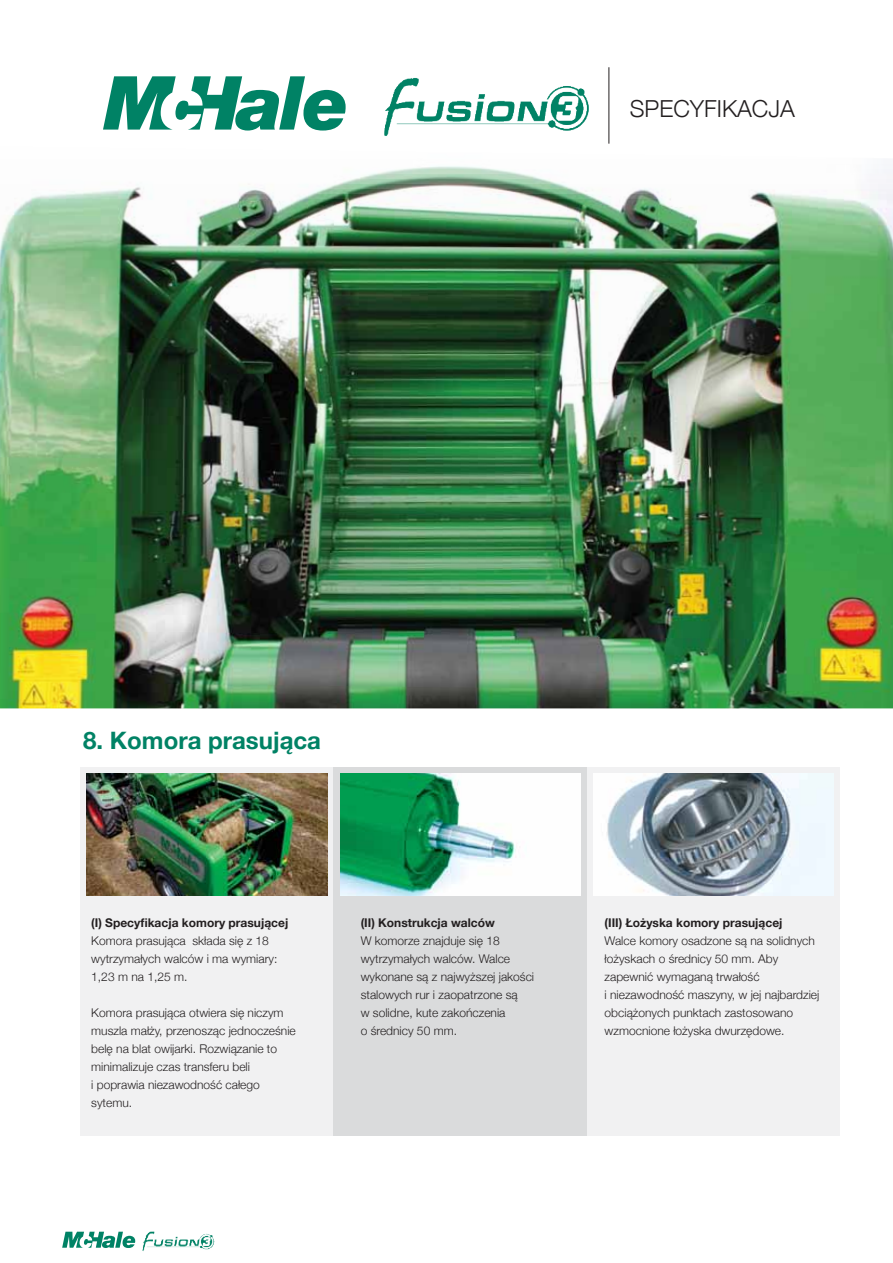
<style>
.page{position:relative;width:893px;height:1263px;background:#fff}
.page>*{position:absolute;margin:0;border:0;box-sizing:border-box;transform-origin:0 0}
.t1{font:700 24px "Helvetica Neue";color:#008265}
.t2{font:300 23.4px "Helvetica Neue";color:#231f20}
.t3{font:300 12px/18px "Helvetica Neue";color:#231f20}
.t4{font:700 12px "Helvetica Neue";color:#231f20}
</style>
<div class="page">
<svg style="left:62px;top:1232px;width:73px;height:16px"></svg>
<img style="left:142px;top:1231px;width:73px;height:20px">
<div style="left:80px;top:767px;width:760px;height:368px;background:#f1f1f2"></div>
<div style="left:334px;top:767px;width:253px;height:368px;background:#dadbdc"></div>
<img style="left:340px;top:773px;width:240px;height:122px">
<img style="left:593px;top:773px;width:241px;height:122px">
<img style="left:0;top:166px;width:893px;height:542px">
<img style="left:87px;top:773px;width:240px;height:122px">
<svg style="left:103px;top:76px;width:243px;height:55px"></svg>
<hr style="left:609px;top:67px;width:1px;height:77px;background:#231f20">
<img style="left:384px;top:78px;width:205px;height:58px">
<h2 class="t2" style="left:630px;top:90px;width:31px">Spec</h2>
<h2 class="t2" style="left:690px;top:90px;width:107px">yfikacja</h2>
<h1 class="t1" style="left:83px;top:719px;width:239px">8. Komora prasująca</h1>
<p class="t4" style="left:91px;top:911px;width:199px">(I) Specyfikacja komory prasującej</p>
<p class="t3" style="left:91px;top:931px;width:188px">Komora prasująca składa się z 18 wytrzymałych walców i ma wymiary:<br>1,23 m na 1,25 m.</p>
<p class="t3" style="left:91px;top:1003px;width:206px">Komora prasująca otwiera się niczym muszla małży, przenosząc jednocześnie belę na blat owijarki. Rozwiązanie to minimalizuje czas transferu beli<br>i poprawia niezawodność całego sytemu.</p>
<p class="t4" style="left:361px;top:911px;width:136px">(II) Konstrukcja walców</p>
<p class="t3" style="left:361px;top:931px;width:175px">W komorze znajduje się 18 wytrzymałych walców. Walce wykonane są z najwyższej jakości stalowych rur i zaopatrzone są<br>w solidne, kute zakończenia<br>o średnicy 50 mm.</p>
<p class="t4" style="left:605px;top:911px;width:179px">(III) Łożyska komory prasującej</p>
<p class="t3" style="left:605px;top:931px;width:217px">Walce komory osadzone są na solidnych łożyskach o średnicy 50 mm. Aby zapewnić wymaganą trwałość<br>i niezawodność maszyny, w jej najbardziej obciążonych punktach zastosowano wzmocnione łożyska dwurzędowe.</p>
</div>
